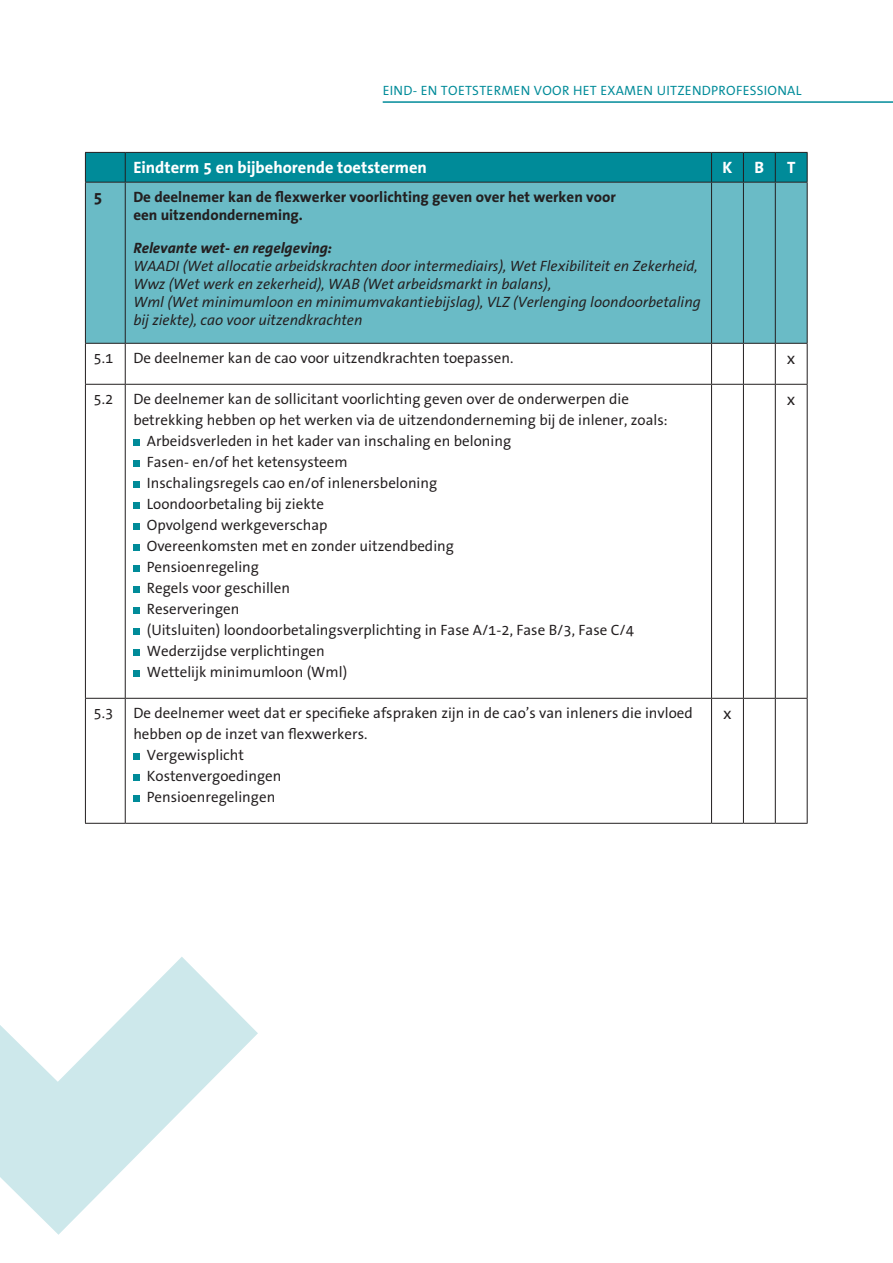
<style>
.page{position:relative;width:893px;height:1263px;background:#fff}
.page>*{position:absolute;margin:0;border:0;box-sizing:border-box;transform-origin:0 0}
.Standaard{font:700 16.5px "The Sans Office";color:#fff}
.Standaard-2{font:16.5px "The Sans Office";color:#231f20}
.Standaard-3{font:700 16.5px "The Sans Office";color:#231f20}
._0_PLAT{font:15px/21px "The Sans Office";color:#231f20}
.plat_cursief{font:italic 15px/18px "The Sans Office";color:#231f20}
._3_k3{font:700 15px/18px "The Sans Office";color:#231f20}
.plat_cursief-2{font:italic 700 15px "The Sans Office";color:#231f20}
.Standaard-4{font:15px "The Sans Office";color:#231f20}
.t1{font:13.5px "The Sans Office";letter-spacing:.02em;color:#008b99}
</style>
<div class="page">
<svg style="left:0;top:957px;width:258px;height:278px"></svg>
<div style="left:86px;top:183px;width:721px;height:160px;background:#6abbc6"></div>
<svg style="left:85px;top:152px;width:723px;height:30px;background:#028593"></svg>
<hr style="left:85px;top:182px;width:40px;height:1px;background:#231f20">
<hr style="left:85px;top:183px;width:1px;height:160px;background:#231f20">
<hr style="left:125px;top:182px;width:586px;height:1px;background:#231f20">
<hr style="left:125px;top:183px;width:1px;height:160px;background:#231f20">
<hr style="left:711px;top:182px;width:32px;height:1px;background:#231f20">
<hr style="left:711px;top:183px;width:1px;height:160px;background:#231f20">
<hr style="left:743px;top:182px;width:32px;height:1px;background:#231f20">
<hr style="left:743px;top:183px;width:1px;height:160px;background:#231f20">
<hr style="left:775px;top:182px;width:32px;height:1px;background:#231f20">
<hr style="left:775px;top:183px;width:1px;height:160px;background:#231f20">
<hr style="left:807px;top:183px;width:1px;height:160px;background:#231f20">
<hr style="left:85px;top:343px;width:40px;height:1px;background:#231f20">
<hr style="left:85px;top:344px;width:1px;height:40px;background:#231f20">
<hr style="left:125px;top:343px;width:586px;height:1px;background:#231f20">
<hr style="left:125px;top:344px;width:1px;height:40px;background:#231f20">
<hr style="left:711px;top:343px;width:32px;height:1px;background:#231f20">
<hr style="left:711px;top:344px;width:1px;height:40px;background:#231f20">
<hr style="left:743px;top:343px;width:32px;height:1px;background:#231f20">
<hr style="left:743px;top:344px;width:1px;height:40px;background:#231f20">
<hr style="left:775px;top:343px;width:32px;height:1px;background:#231f20">
<hr style="left:775px;top:344px;width:1px;height:40px;background:#231f20">
<hr style="left:807px;top:344px;width:1px;height:40px;background:#231f20">
<hr style="left:85px;top:384px;width:40px;height:1px;background:#231f20">
<hr style="left:85px;top:385px;width:1px;height:313px;background:#231f20">
<hr style="left:125px;top:384px;width:586px;height:1px;background:#231f20">
<hr style="left:125px;top:385px;width:1px;height:313px;background:#231f20">
<hr style="left:711px;top:384px;width:32px;height:1px;background:#231f20">
<hr style="left:711px;top:385px;width:1px;height:313px;background:#231f20">
<hr style="left:743px;top:384px;width:32px;height:1px;background:#231f20">
<hr style="left:743px;top:385px;width:1px;height:313px;background:#231f20">
<hr style="left:775px;top:384px;width:32px;height:1px;background:#231f20">
<hr style="left:775px;top:385px;width:1px;height:313px;background:#231f20">
<hr style="left:807px;top:385px;width:1px;height:313px;background:#231f20">
<hr style="left:85px;top:698px;width:40px;height:1px;background:#231f20">
<hr style="left:85px;top:699px;width:1px;height:124px;background:#231f20">
<hr style="left:125px;top:698px;width:586px;height:1px;background:#231f20">
<hr style="left:125px;top:699px;width:1px;height:124px;background:#231f20">
<hr style="left:711px;top:698px;width:32px;height:1px;background:#231f20">
<hr style="left:711px;top:699px;width:1px;height:124px;background:#231f20">
<hr style="left:743px;top:698px;width:32px;height:1px;background:#231f20">
<hr style="left:743px;top:699px;width:1px;height:124px;background:#231f20">
<hr style="left:775px;top:698px;width:32px;height:1px;background:#231f20">
<hr style="left:775px;top:699px;width:1px;height:124px;background:#231f20">
<hr style="left:807px;top:699px;width:1px;height:124px;background:#231f20">
<hr style="left:85px;top:823px;width:40px;height:1px;background:#231f20">
<hr style="left:125px;top:823px;width:586px;height:1px;background:#231f20">
<hr style="left:711px;top:823px;width:32px;height:1px;background:#231f20">
<hr style="left:743px;top:823px;width:32px;height:1px;background:#231f20">
<hr style="left:775px;top:823px;width:32px;height:1px;background:#231f20">
<div style="left:133px;top:439px;width:7px;height:7px;background:#008b99"></div>
<div style="left:133px;top:460px;width:7px;height:7px;background:#008b99"></div>
<div style="left:133px;top:481px;width:7px;height:7px;background:#008b99"></div>
<div style="left:133px;top:502px;width:7px;height:7px;background:#008b99"></div>
<div style="left:133px;top:523px;width:7px;height:7px;background:#008b99"></div>
<div style="left:133px;top:544px;width:7px;height:7px;background:#008b99"></div>
<div style="left:133px;top:565px;width:7px;height:7px;background:#008b99"></div>
<div style="left:133px;top:586px;width:7px;height:7px;background:#008b99"></div>
<div style="left:133px;top:607px;width:7px;height:7px;background:#008b99"></div>
<div style="left:133px;top:628px;width:7px;height:7px;background:#008b99"></div>
<div style="left:133px;top:649px;width:7px;height:7px;background:#008b99"></div>
<div style="left:133px;top:670px;width:7px;height:7px;background:#008b99"></div>
<div style="left:133px;top:753px;width:7px;height:7px;background:#008b99"></div>
<div style="left:133px;top:774px;width:7px;height:7px;background:#008b99"></div>
<div style="left:133px;top:795px;width:7px;height:7px;background:#008b99"></div>
<hr style="left:383px;top:101px;width:510px;height:2px;background:#008b99">
<p class="t1" style="left:383px;top:84px;width:420px">EIND- EN TOETSTERMEN VOOR HET EXAMEN UITZENDPROFESSIONAL</p>
<p class="Standaard" style="left:133px;top:159px;width:295px">Eindterm 5 en bijbehorende toetstermen</p>
<p class="Standaard" style="left:722px;top:159px;width:11px">K</p>
<p class="Standaard" style="left:755px;top:159px;width:11px">B</p>
<p class="Standaard" style="left:787px;top:159px;width:10px">T</p>
<p class="Standaard-3" style="left:94px;top:189px;width:11px">5</p>
<p class="_3_k3" style="left:133px;top:188px;width:484px">De deelnemer kan de flexwerker voorlichting geven over het werken voor een uitzendonderneming.</p>
<p class="plat_cursief-2" style="left:133px;top:240px;width:200px">Relevante wet- en regelgeving:</p>
<p class="plat_cursief" style="left:133px;top:257px;width:569px">WAADI (Wet allocatie arbeidskrachten door intermediairs), Wet Flexibiliteit en Zekerheid, Wwz (Wet werk en zekerheid), WAB (Wet arbeidsmarkt in balans),<br>Wml (Wet minimumloon en minimumvakantiebijslag), VLZ (Verlenging loondoorbetaling bij ziekte), cao voor uitzendkrachten</p>
<p class="Standaard-4" style="left:94px;top:350px;width:21px">5.1</p>
<p class="_0_PLAT" style="left:133px;top:348px;width:382px">De deelnemer kan de cao voor uitzendkrachten toepassen.</p>
<p class="Standaard-2" style="left:787px;top:350px;width:10px">x</p>
<p class="Standaard-4" style="left:94px;top:391px;width:21px">5.2</p>
<p class="_0_PLAT" style="left:133px;top:389px;width:536px">De deelnemer kan de sollicitant voorlichting geven over de onderwerpen die betrekking hebben op het werken via de uitzendonderneming bij de inlener, zoals:</p>
<p class="_0_PLAT" style="left:147px;top:431px;width:366px">Arbeidsverleden in het kader van inschaling en beloning</p>
<p class="_0_PLAT" style="left:147px;top:452px;width:202px">Fasen- en/of het ketensysteem</p>
<p class="_0_PLAT" style="left:147px;top:473px;width:292px">Inschalingsregels cao en/of inlenersbeloning</p>
<p class="_0_PLAT" style="left:147px;top:494px;width:179px">Loondoorbetaling bij ziekte</p>
<p class="_0_PLAT" style="left:147px;top:515px;width:182px">Opvolgend werkgeverschap</p>
<p class="_0_PLAT" style="left:147px;top:536px;width:309px">Overeenkomsten met en zonder uitzendbeding</p>
<p class="_0_PLAT" style="left:147px;top:557px;width:114px">Pensioenregeling</p>
<p class="_0_PLAT" style="left:147px;top:578px;width:145px">Regels voor geschillen</p>
<p class="_0_PLAT" style="left:147px;top:599px;width:94px">Reserveringen</p>
<p class="_0_PLAT" style="left:147px;top:620px;width:489px">(Uitsluiten) loondoorbetalingsverplichting in Fase A/1-2, Fase B/3, Fase C/4</p>
<p class="_0_PLAT" style="left:147px;top:641px;width:180px">Wederzijdse verplichtingen</p>
<p class="_0_PLAT" style="left:147px;top:662px;width:202px">Wettelijk minimumloon (Wml)</p>
<p class="Standaard-2" style="left:787px;top:391px;width:10px">x</p>
<p class="Standaard-4" style="left:94px;top:705px;width:21px">5.3</p>
<p class="_0_PLAT" style="left:133px;top:703px;width:561px">De deelnemer weet dat er specifieke afspraken zijn in de cao’s van inleners die invloed hebben op de inzet van flexwerkers.</p>
<p class="_0_PLAT" style="left:147px;top:745px;width:99px">Vergewisplicht</p>
<p class="_0_PLAT" style="left:147px;top:766px;width:136px">Kostenvergoedingen</p>
<p class="_0_PLAT" style="left:147px;top:787px;width:130px">Pensioenregelingen</p>
<p class="Standaard-2" style="left:723px;top:705px;width:10px">x</p>
</div>
